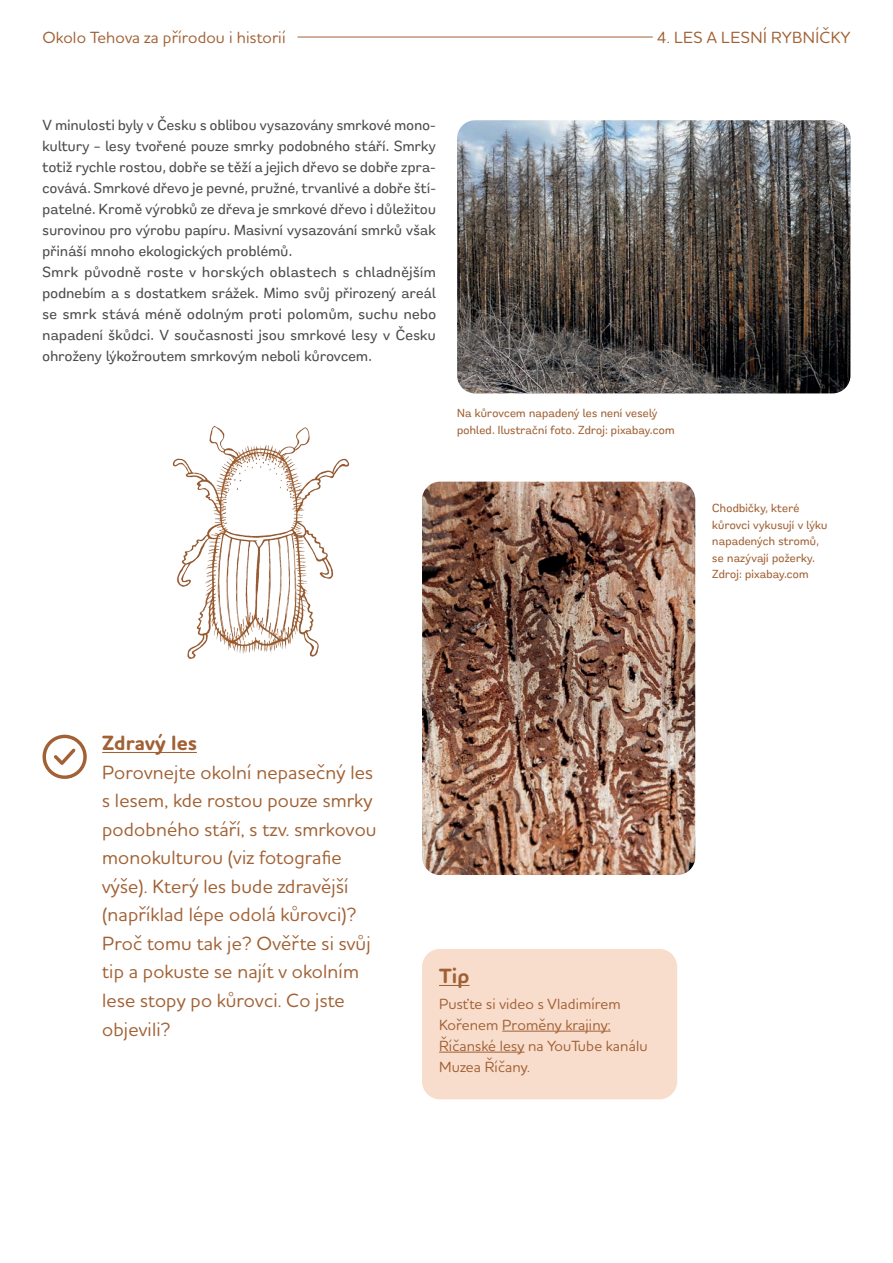
<style>
.page{position:relative;width:893px;height:1263px;background:#fff}
.page>*{position:absolute;margin:0;border:0;box-sizing:border-box;transform-origin:0 0}
.t1{font:700 21px "Houschka Rounded";letter-spacing:.01em;color:#a16134}
.t2{font:500 19.5px/28.5px "Houschka Rounded";letter-spacing:.01em;color:#a16134}
.t3{font:500 16.5px "Houschka Rounded";letter-spacing:.01em;color:#a16134}
.t4{font:500 15px/21px "Remora Sans W2";letter-spacing:.02em;color:#4b4c4d}
.t5{font:500 15px/21px "Houschka Rounded";letter-spacing:.01em;color:#a16134}
.t6{font:500 12px/16.5px "Remora Sans W2";letter-spacing:.02em;color:#a16134}
</style>
<div class="page">
<hr style="left:102px;top:752px;width:95px;height:1px;background:#a16134">
<hr style="left:298px;top:37px;width:355px;height:1px;background:#a16134">
<svg style="left:42px;top:735px;width:45px;height:44px"></svg>
<img style="left:457px;top:120px;width:393px;height:273px">
<div style="left:422px;top:949px;width:255px;height:150px;background:#f8dccc;border-radius:18px"></div>
<hr style="left:439px;top:985px;width:30px;height:1px;background:#a16134">
<hr style="left:502px;top:1031px;width:109px;height:1px;background:#a16134">
<hr style="left:439px;top:1052px;width:85px;height:1px;background:#a16134">
<img style="left:422px;top:482px;width:273px;height:393px">
<img style="left:172px;top:425px;width:178px;height:234px">
<p class="t3" style="left:43px;top:26px;width:245px">Okolo Tehova za přírodou i historií</p>
<p class="t3" style="left:657px;top:26px;width:195px">4. LES A LESNÍ RYBNÍČKY</p>
<p class="t4" style="left:43px;top:114px;width:395px">V minulosti byly v Česku s oblibou vysazovány smrkové mono&shy;kultury – lesy tvořené pouze smrky podobného stáří. Smrky totiž rychle rostou, dobře se těží a jejich dřevo se dobře zpra&shy;covává. Smrkové dřevo je pevné, pružné, trvanlivé a dobře ští&shy;patelné. Kromě výrobků ze dřeva je smrkové dřevo i důležitou surovinou pro výrobu papíru. Masivní vysazování smrků však přináší mnoho ekologických problémů.<br>Smrk původně roste v horských oblastech s chladnějším podnebím a s dostatkem srážek. Mimo svůj přirozený areál se smrk stává méně odolným proti polomům, suchu nebo napadení škůdci. V současnosti jsou smrkové lesy v Česku ohroženy lýkožroutem smrkovým neboli kůrovcem.</p>
<p class="t6" style="left:457px;top:405px;width:219px">Na kůrovcem napadený les není veselý pohled. Ilustrační foto. Zdroj: pixabay.com</p>
<p class="t6" style="left:712px;top:500px;width:117px">Chodbičky, které kůrovci vykusují v lýku napadených stromů, se nazývají požerky.<br>Zdroj: pixabay.com</p>
<h1 class="t1" style="left:102px;top:730px;width:96px">Zdravý les</h1>
<p class="t2" style="left:102px;top:757px;width:276px">Porovnejte okolní nepasečný les s lesem, kde rostou pouze smrky podobného stáří, s tzv. smrkovou monokulturou (viz fotografie výše). Který les bude zdravější (například lépe odolá kůrovci)?<br>Proč tomu tak je? Ověřte si svůj tip a pokuste se najít v okolním lese stopy po kůrovci. Co jste objevili?</p>
<h1 class="t1" style="left:439px;top:963px;width:32px">Tip</h1>
<p class="t5" style="left:439px;top:992px;width:210px">Pusťte si video s Vladimírem<br>Kořenem Proměny krajiny:<br>Říčanské lesy na YouTube kanálu<br>Muzea Říčany.</p>
</div>
